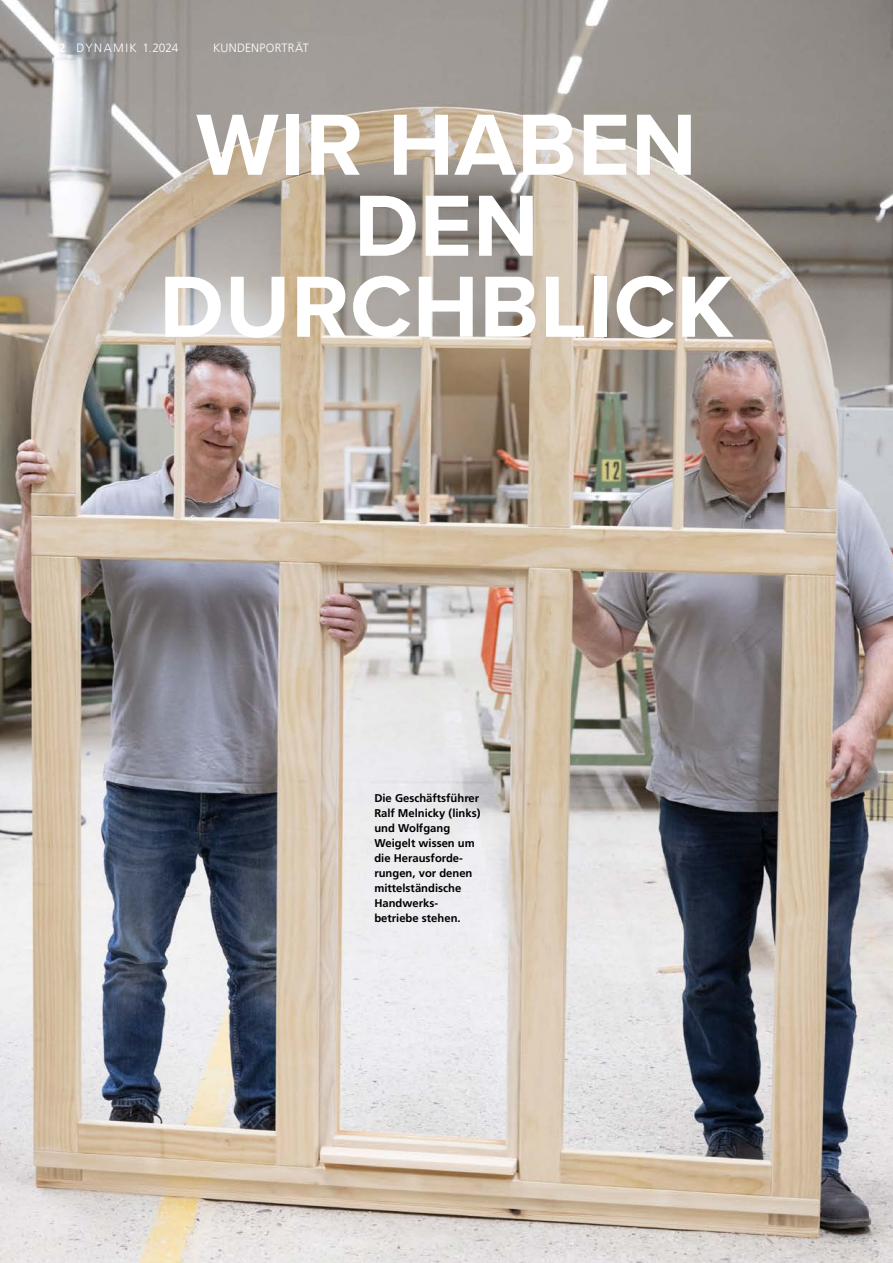
<style>
.page{position:relative;width:893px;height:1263px;background:#fff}
.page>*{position:absolute;margin:0;border:0;box-sizing:border-box;transform-origin:0 0}
.t1{font:700 90px/81px "Proxima Nova";letter-spacing:.01em;color:#fff;text-align:center}
.t2{font:300 12px "Frutiger LT Com";letter-spacing:.12em;color:#fff}
.t3{font:300 12px "Frutiger LT Com";letter-spacing:.025em;color:#fff}
.t4{font:700 11.25px/15px "Frutiger LT Com";color:#000}
.s1{font-weight:700}
</style>
<div class="page">
<img style="left:0;top:0;width:893px;height:1263px">
<p class="t2" style="left:51px;top:40px;width:129px"><span class="s1">12</span> DYNAMIK 1.2024</p>
<p class="t3" style="left:213px;top:40px;width:97px">KUNDENPORTRÄT</p>
<h1 class="t1" style="left:159px;top:102px;width:576px">WIR HABEN<br>DEN<br>DURCHBLICK</h1>
<p class="t4" style="left:374px;top:791px;width:108px">Die Geschäftsführer<br>Ralf Melnicky (links) und Wolfgang<br>Weigelt wissen um die Herausforde&shy;rungen, vor denen mittelständische<br>Handwerks&shy;betriebe stehen.</p>
</div>
